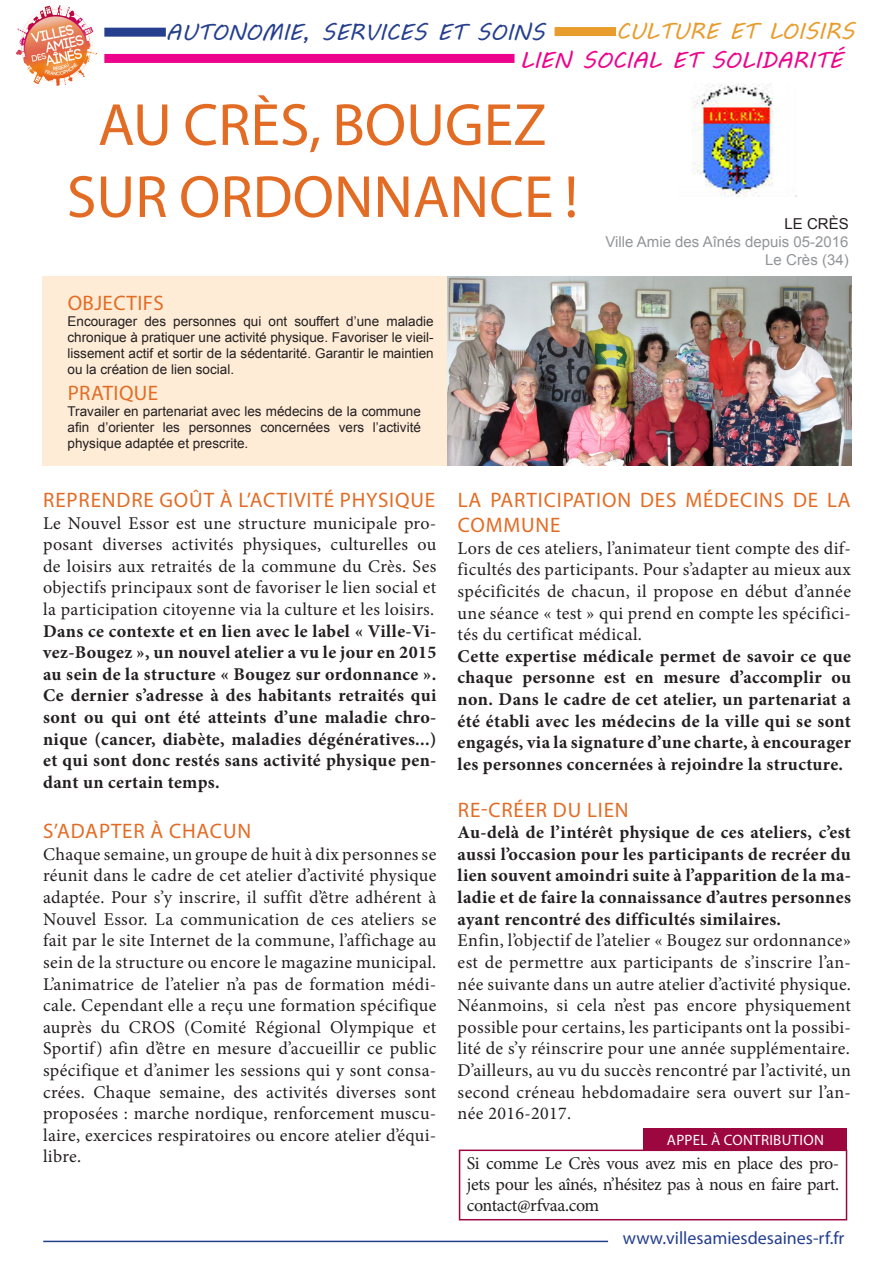
<style>
.page{position:relative;width:893px;height:1263px;background:#fff}
.page>*{position:absolute;margin:0;border:0;box-sizing:border-box;transform-origin:0 0}
.t1{font:60px/72px "Myriad Pro";color:#e36c25;text-align:center}
.t2{font:22.5px "MV Boli";color:#253f8e}
.t3{font:22.5px "MV Boli";color:#ed028c}
.t4{font:22.5px "MV Boli";color:#e89c2c}
.t5{font:21px/25.2px "Myriad Pro";letter-spacing:.04em;color:#e36c25}
.t6{font:21px "Myriad Pro";letter-spacing:.02em;color:#e36c25}
.t7{font:18px/21.6px "Minion Pro";letter-spacing:.015em;color:#231f20;text-align:justify}
.t8{font:700 18px/21.6px "Minion Pro";letter-spacing:.02em;color:#231f20;text-align:justify}
.t9{font:18px "Myriad Pro";color:#253f8e}
.t10{font:15px "Arial";color:#939598}
.t11{font:15px "Myriad Pro";letter-spacing:.02em;color:#fff}
.t12{font:15px "Arial";color:#231f20}
.t13{font:13.5px/16.2px "Arial";color:#231f20;text-align:justify}
</style>
<div class="page">
<div style="left:42px;top:276px;width:404px;height:190px;background:#feecd7"></div>
<img style="left:447px;top:276px;width:404px;height:190px">
<div style="left:555px;top:27px;width:61px;height:9px;background:#e89c2c"></div>
<img style="left:17px;top:5px;width:79px;height:80px">
<hr style="left:43px;top:1241px;width:565px;height:1px;background:#253f8e">
<img style="left:692px;top:83px;width:104px;height:113px">
<div style="left:104px;top:28px;width:62px;height:9px;background:#253f8e"></div>
<div style="left:104px;top:54px;width:410px;height:9px;background:#ed028c"></div>
<div style="left:459px;top:1149px;width:388px;height:71px;border:2px solid #9d073f"></div>
<div style="left:643px;top:1128px;width:204px;height:21px;background:#9d073f"></div>
<p class="t4" style="left:616px;top:16px;width:240px">CULTURE ET LOISIRS</p>
<p class="t2" style="left:166px;top:17px;width:380px">AUTONOMIE, SERVICES ET SOINS</p>
<p class="t3" style="left:520px;top:45px;width:324px">LIEN SOCIAL ET SOLIDARITÉ</p>
<p class="t1" style="left:67px;top:88px;width:513px">AU CRÈS, BOUGEZ<br>SUR ORDONNANCE !</p>
<p class="t6" style="left:68px;top:290px;width:98px">OBJECTIFS</p>
<p class="t13" style="left:68px;top:313px;width:368px">Encourager des personnes qui ont souffert d’une maladie chronique à pratiquer une activité physique. Favoriser le vieil&shy;lissement actif et sortir de la sédentarité. Garantir le maintien ou la création de lien social.</p>
<p class="t6" style="left:68px;top:380px;width:92px">PRATIQUE</p>
<p class="t13" style="left:68px;top:403px;width:355px">Travailer en partenariat avec les médecins de la commune afin d’orienter les personnes concernées vers l’activité physique adaptée et prescrite.</p>
<p class="t12" style="left:784px;top:214px;width:66px">LE CRÈS</p>
<p class="t10" style="left:605px;top:232px;width:245px">Ville Amie des Aînés depuis 05-2016</p>
<p class="t10" style="left:765px;top:250px;width:85px">Le Crès (34)</p>
<p class="t5" style="left:43px;top:487px;width:393px">REPRENDRE GOÛT À L’ACTIVITÉ PHYSIQUE</p>
<p class="t7" style="left:43px;top:512px;width:395px">Le Nouvel Essor est une structure municipale pro&shy;posant diverses activités physiques, culturelles ou de loisirs aux retraités de la commune du Crès. Ses objectifs principaux sont de favoriser le lien social et la participation citoyenne via la culture et les loisirs.</p>
<p class="t8" style="left:43px;top:620px;width:395px">Dans ce contexte et en lien avec le label « Ville-Vi&shy;vez-Bougez », un nouvel atelier a vu le jour en 2015 au sein de la structure « Bougez sur ordonnance ».<br>Ce dernier s’adresse à des habitants retraités qui sont ou qui ont été atteints d’une maladie chro&shy;nique (cancer, diabète, maladies dégénératives...) et qui sont donc restés sans activité physique pen&shy;dant un certain temps.</p>
<p class="t5" style="left:43px;top:818px;width:209px">S’ADAPTER À CHACUN</p>
<p class="t7" style="left:43px;top:843px;width:395px">Chaque semaine, un groupe de huit à dix personnes se réunit dans le cadre de cet atelier d’activité physique adaptée. Pour s’y inscrire, il suffit d’être adhérent à Nouvel Essor. La communication de ces ateliers se fait par le site Internet de la commune, l’affichage au sein de la structure ou encore le magazine municipal.<br>L’animatrice de l’atelier n’a pas de formation médi&shy;cale. Cependant elle a reçu une formation spécifique auprès du CROS (Comité Régional Olympique et Sportif) afin d’être en mesure d’accueillir ce public spécifique et d’animer les sessions qui y sont consa&shy;crées. Chaque semaine, des activités diverses sont proposées : marche nordique, renforcement muscu&shy;laire, exercices respiratoires ou encore atelier d’équi&shy;libre.</p>
<p class="t5" style="left:458px;top:487px;width:394px">LA PARTICIPATION DES MÉDECINS DE LA<br>COMMUNE</p>
<p class="t7" style="left:458px;top:537px;width:395px">Lors de ces ateliers, l’animateur tient compte des dif&shy;ficultés des participants. Pour s’adapter au mieux aux spécificités de chacun, il propose en début d’année une séance « test » qui prend en compte les spécifici&shy;tés du certificat médical.</p>
<p class="t8" style="left:458px;top:645px;width:395px">Cette expertise médicale permet de savoir ce que chaque personne est en mesure d’accomplir ou non. Dans le cadre de cet atelier, un partenariat a été établi avec les médecins de la ville qui se sont engagés, via la signature d’une charte, à encourager les personnes concernées à rejoindre la structure.</p>
<p class="t5" style="left:458px;top:797px;width:172px">RE-CRÉER DU LIEN</p>
<p class="t8" style="left:458px;top:821px;width:395px">Au-delà de l’intérêt physique de ces ateliers, c’est aussi l’occasion pour les participants de recréer du lien souvent amoindri suite à l’apparition de la ma&shy;ladie et de faire la connaissance d’autres personnes ayant rencontré des difficultés similaires.</p>
<p class="t7" style="left:458px;top:930px;width:395px">Enfin, l’objectif de l’atelier « Bougez sur ordonnance» est de permettre aux participants de s’inscrire l’an&shy;née suivante dans un autre atelier d’activité physique.<br>Néanmoins, si cela n’est pas encore physiquement possible pour certains, les participants ont la possibi&shy;lité de s’y réinscrire pour une année supplémentaire.</p>
<p class="t7" style="left:458px;top:1059px;width:395px">D’ailleurs, au vu du succès rencontré par l’activité, un second créneau hebdomadaire sera ouvert sur l’an&shy;née 2016-2017.</p>
<p class="t11" style="left:667px;top:1130px;width:159px">APPEL À CONTRIBUTION</p>
<p class="t7" style="left:467px;top:1153px;width:374px;line-height:21px">Si comme Le Crès vous avez mis en place des pro&shy;jets pour les aînés, n’hésitez pas à nous en faire part. contact@rfvaa.com</p>
<p class="t9" style="left:623px;top:1227px;width:223px">www.villesamiesdesaines-rf.fr</p>
</div>
